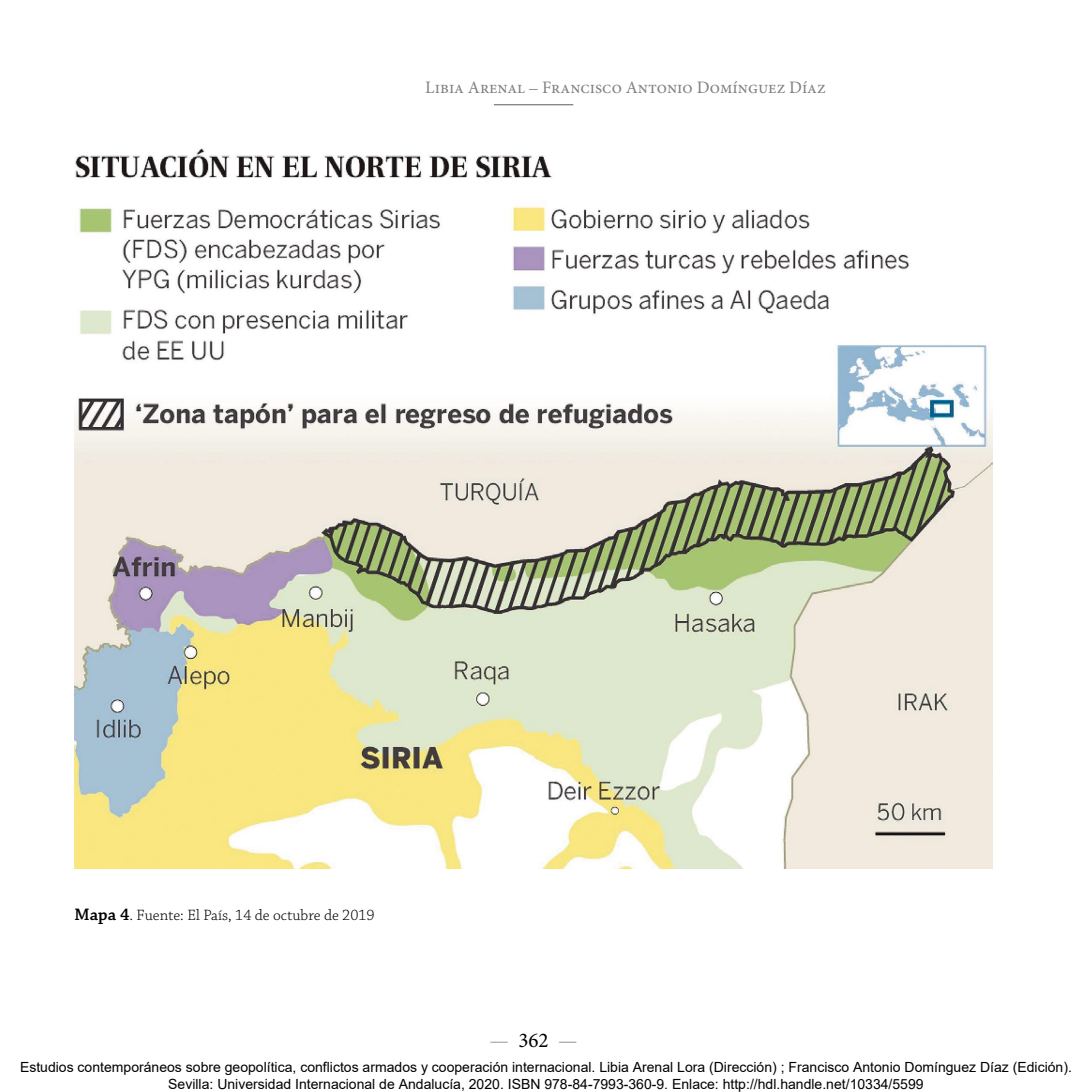
<style>
.page{position:relative;width:1092px;height:1092px;background:#fff}
.page>*{position:absolute;margin:0;border:0;box-sizing:border-box;transform-origin:0 0}
.t1{font:21px "Minion Pro";color:#000}
.t2{font:17.5px "Minion Pro";color:#000}
.pie_de_foto{font:300 15.75px "Chaparral Pro";color:#000}
.t3{font:14px/16.8px "Arial";color:#000;text-align:center}
.s1{font-family:"Adobe Garamond Pro"}
.s2{font-weight:600;font-size:17.5px}
.s3{color:#a1a1a1}
.s4{color:#9d9d9c}
</style>
<div class="page">
<hr style="left:494px;top:104px;width:79px;height:1px;background:#000">
<img style="left:74px;top:149px;width:918px;height:719px">
<p class="t2" style="left:425px;top:75px;width:402px">Libia Arenal <span class="s1">–</span> Francisco Antonio Domínguez Díaz</p>
<p class="pie_de_foto" style="left:74px;top:905px;width:302px"><span class="s2">Mapa 4</span>. Fuente: El País, 14 de octubre de 2019</p>
<h1 class="t1" style="left:489px;top:1025px;width:90px"><span class="s3">—</span> 362 <span class="s4">—</span></h1>
<p class="t3" style="left:20px;top:1058px;width:1053px">Estudios contemporáneos sobre geopolítica, conflictos armados y cooperación internacional. Libia Arenal Lora (Dirección) ; Francisco Antonio Domínguez Díaz (Edición).<br>Sevilla: Universidad Internacional de Andalucía, 2020. ISBN 978-84-7993-360-9. Enlace: http://hdl.handle.net/10334/5599</p>
</div>
